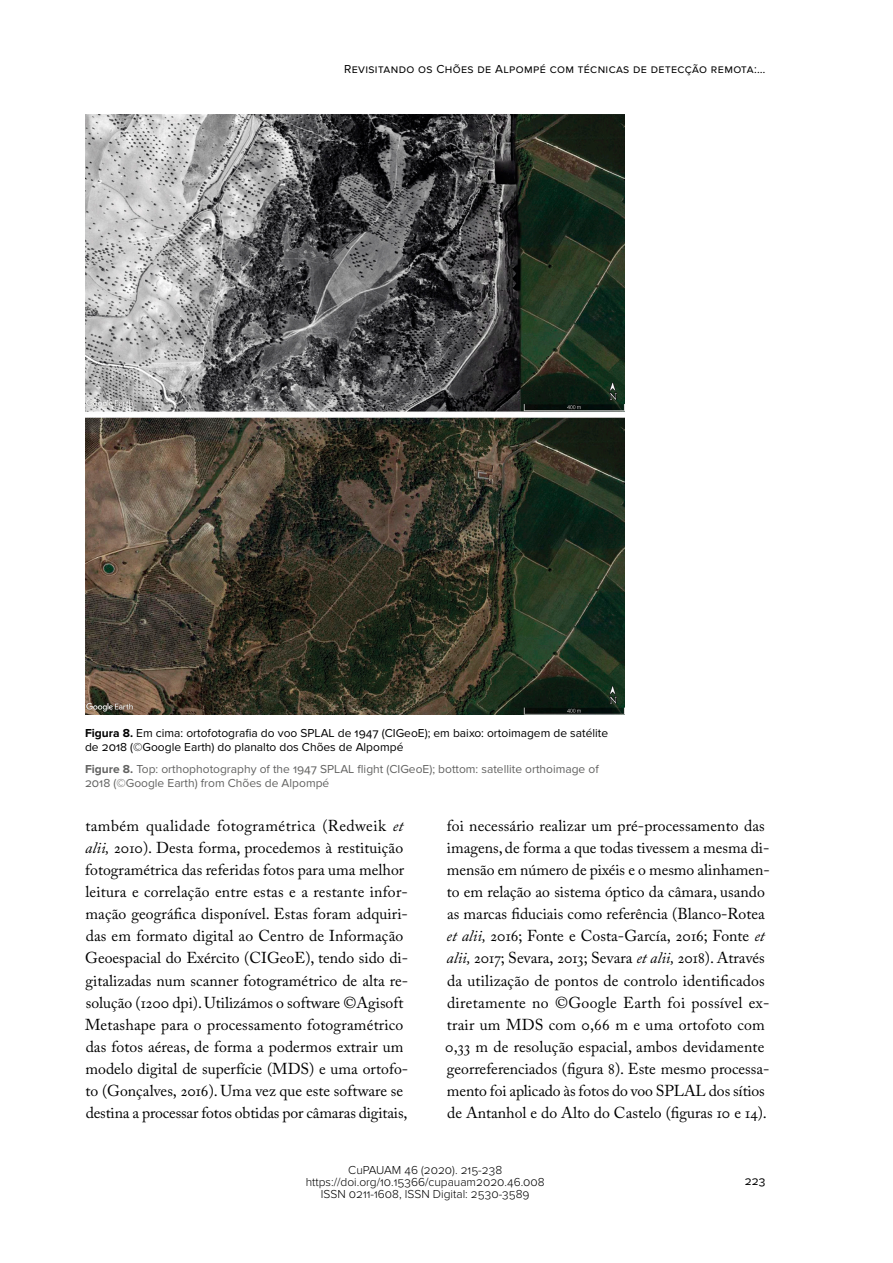
<style>
.page{position:relative;width:893px;height:1263px;background:#fff}
.page>*{position:absolute;margin:0;border:0;box-sizing:border-box;transform-origin:0 0}
.t1{font:15.75px/22px "Adobe Caslon Pro";color:#000}
.t2{font:12px/14.4px "Proxima Nova";color:#000}
.t3{font:12px/14.4px "Proxima Nova";color:#636362}
.t4{font:300 12px/12px "Proxima Nova";color:#000;text-align:center}
.t5{font:12px "Proxima Nova";letter-spacing:.03em;color:#000}
.s1{font-weight:700}
.s2{font-style:italic}
</style>
<div class="page">
<img style="left:85px;top:115px;width:539px;height:599px">
<p class="t5" style="left:344px;top:62px;width:423px">Revisitando os Chões de Alpompé com técnicas de detecção remota:…</p>
<p class="t2" style="left:85px;top:726px;width:525px"><span class="s1">Figura 8.</span> Em cima: ortofotografia do voo SPLAL de 1947 (CIGeoE); em baixo: ortoimagem de satélite de 2018 (©Google Earth) do planalto dos Chões de Alpompé</p>
<p class="t3" style="left:85px;top:762px;width:515px"><span class="s1">Figure 8.</span> Top: orthophotography of the 1947 SPLAL flight (CIGeoE); bottom: satellite orthoimage of<br>2018 (©Google Earth) from Chões de Alpompé</p>
<p class="t1" style="left:85px;top:815px;width:325px">também qualidade fotogramétrica (Redweik <span class="s2">et alii,</span> 2010). Desta forma, procedemos à restituição fotogramétrica das referidas fotos para uma melhor leitura e correlação entre estas e a restante infor‑ mação geográfica disponível. Estas foram adquiri‑ das em formato digital ao Centro de Informação Geoespacial do Exército (CIGeoE), tendo sido di‑ gitalizadas num scanner fotogramétrico de alta re‑ solução (1200 dpi). Utilizámos o software ©Agisoft Metashape para o processamento fotogramétrico das fotos aéreas, de forma a podermos extrair um modelo digital de superfície (MDS) e uma ortofo‑ to (Gonçalves, 2016). Uma vez que este software se destina a processar fotos obtidas por câmaras digitais,</p>
<p class="t1" style="left:445px;top:815px;width:326px">foi necessário realizar um pré‑processamento das imagens, de forma a que todas tivessem a mesma di‑ mensão em número de pixéis e o mesmo alinhamen‑ to em relação ao sistema óptico da câmara, usando as marcas fiduciais como referência (Blanco‑Rotea <span class="s2">et alii,</span> 2016; Fonte e Costa‑García, 2016; Fonte <span class="s2">et alii,</span> 2017; Sevara, 2013; Sevara <span class="s2">et alii,</span> 2018). Através da utilização de pontos de controlo identificados diretamente no ©Google Earth foi possível ex‑ trair um MDS com 0,66 m e uma ortofoto com 0,33 m de resolução espacial, ambos devidamente georreferenciados (figura 8). Este mesmo processa‑ mento foi aplicado às fotos do voo SPLAL dos sítios de Antanhol e do Alto do Castelo (figuras 10 e 14).</p>
<p class="t4" style="left:306px;top:1165px;width:241px">CuPAUAM 46 (2020). 215-238 https://doi.org/10.15366/cupauam2020.46.008<br>ISSN 0211-1608, ISSN Digital: 2530-3589</p>
<p class="t5" style="left:745px;top:1174px;width:22px">223</p>
</div>
